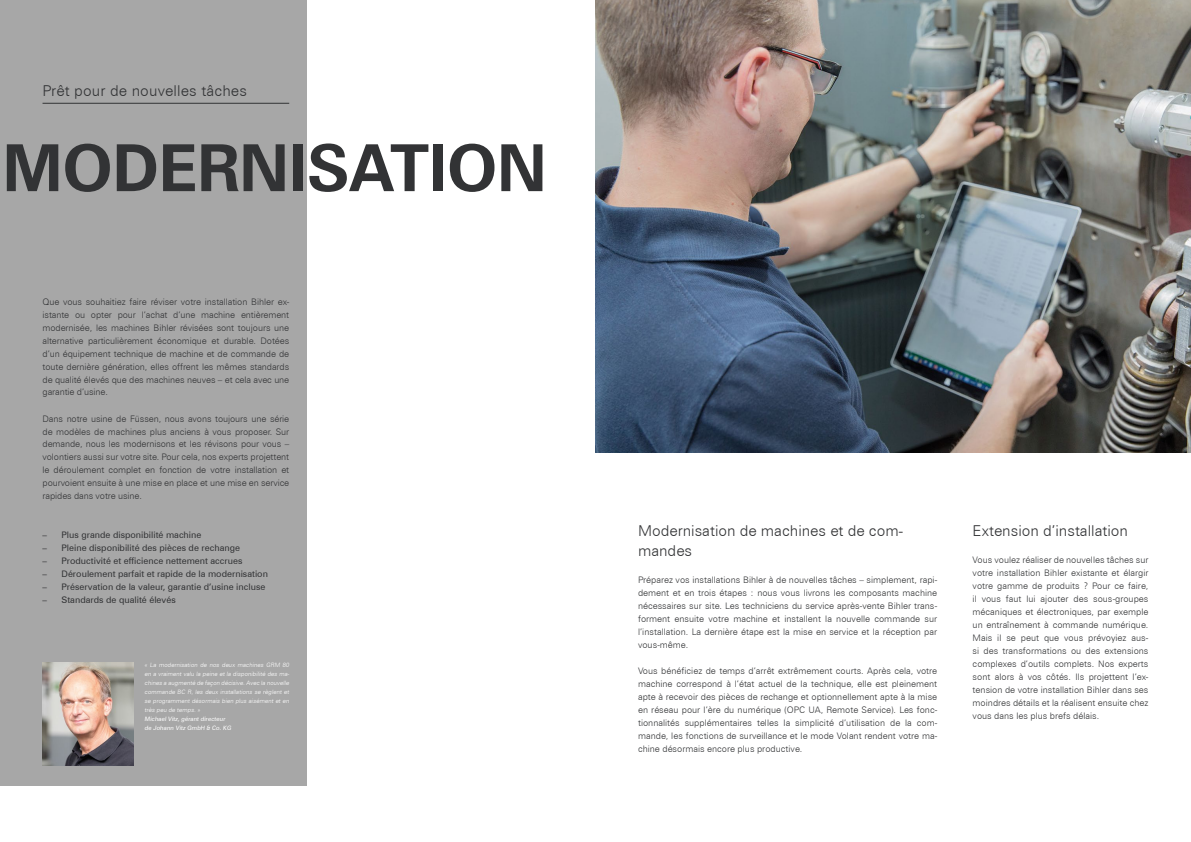
<style>
.page{position:relative;width:1191px;height:842px;background:#fff}
.page>*{position:absolute;margin:0;border:0;box-sizing:border-box;transform-origin:0 0}
.t1{font:700 65px "Zurich BT";letter-spacing:-.01em;color:#323335}
.t2{font:300 15px/20px "Zurich BT";color:#323335}
.t3{font:300 9px/13px "Zurich BT";color:#323335;text-align:justify}
.t4{font:9px "Zurich BT";color:#323335}
.t5{font:300 6px/9px "Zurich BT";color:#fff;text-align:justify}
.t6{font:6px/9px "Zurich BT";color:#fff}
</style>
<div class="page">
<div style="left:0;top:0;width:306px;height:785px;background:#a7a7a7"></div>
<hr style="left:43px;top:103px;width:246px;height:1px;background:#323335">
<img style="left:43px;top:662px;width:90px;height:103px">
<img style="left:595px;top:0;width:596px;height:453px">
<h2 class="t2" style="left:43px;top:81px;width:206px">Prêt pour de nouvelles tâches</h2>
<h1 class="t1" style="left:2px;top:129px;width:546px">MODERNISATION</h1>
<p class="t3" style="left:43px;top:295px;width:248px">Que vous souhaitiez faire réviser votre installation Bihler ex&shy;istante ou opter pour l’achat d’une machine entièrement modernisée, les machines Bihler révisées sont toujours une alternative particulièrement économique et durable. Dotées d’un équipement technique de machine et de commande de toute dernière génération, elles offrent les mêmes standards de qualité élevés que des machines neuves – et cela avec une garantie d’usine.</p>
<p class="t3" style="left:43px;top:412px;width:248px">Dans notre usine de Füssen, nous avons toujours une série de modèles de machines plus anciens à vous proposer. Sur demande, nous les modernisons et les révisons pour vous – volontiers aussi sur votre site. Pour cela, nos experts projettent le déroulement complet en fonction de votre installation et pourvoient ensuite à une mise en place et une mise en service rapides dans votre usine.</p>
<p class="t4" style="left:43px;top:530px;width:160px">– Plus grande disponibilité machine</p>
<p class="t4" style="left:43px;top:543px;width:199px">– Pleine disponibilité des pièces de rechange</p>
<p class="t4" style="left:43px;top:556px;width:202px">– Productivité et efficience nettement accrues</p>
<p class="t4" style="left:43px;top:569px;width:227px">– Déroulement parfait et rapide de la modernisation</p>
<p class="t4" style="left:43px;top:582px;width:224px">– Préservation de la valeur, garantie d’usine incluse</p>
<p class="t4" style="left:43px;top:595px;width:135px">– Standards de qualité élevés</p>
<p class="t5" style="left:145px;top:660px;width:147px">« La modernisation de nos deux machines GRM 80 en a vraiment valu la peine et la disponibilité des ma&shy;chines a augmenté de façon décisive.Avec la nouvelle commande BC R, les deux installations se règlent et se programment désormais bien plus aisément et en très peu de temps. »</p>
<p class="t6" style="left:145px;top:714px;width:89px">Michael Vitz, gérant directeur de Johann Vitz GmbH &amp; Co. KG</p>
<h2 class="t2" style="left:638px;top:520px;width:266px">Modernisation de machines et de com&shy;mandes</h2>
<p class="t3" style="left:638px;top:573px;width:301px">Préparez vos installations Bihler à de nouvelles tâches – simplement, rapi&shy;dement et en trois étapes : nous vous livrons les composants machine nécessaires sur site. Les techniciens du service après-vente Bihler trans&shy;forment ensuite votre machine et installent la nouvelle commande sur l’installation. La dernière étape est la mise en service et la réception par vous-même.</p>
<p class="t3" style="left:638px;top:664px;width:301px">Vous bénéficiez de temps d’arrêt extrêmement courts. Après cela, votre machine correspond à l’état actuel de la technique, elle est pleinement apte à recevoir des pièces de rechange et optionnellement apte à la mise en réseau pour l’ère du numérique (OPC UA, Remote Service). Les fonc&shy;tionnalités supplémentaires telles la simplicité d’utilisation de la com&shy;mande, les fonctions de surveillance et le mode Volant rendent votre ma&shy;chine désormais encore plus productive.</p>
<h2 class="t2" style="left:972px;top:520px;width:157px">Extension d’installation</h2>
<p class="t3" style="left:972px;top:553px;width:177px">Vous voulez réaliser de nouvelles tâches sur votre installation Bihler existante et élargir votre gamme de produits ? Pour ce faire, il vous faut lui ajouter des sous-groupes mécaniques et électroniques, par exemple un entraînement à commande numérique.<br>Mais il se peut que vous prévoyiez aus&shy;si des transformations ou des extensions complexes d’outils complets. Nos experts sont alors à vos côtés. Ils projettent l’ex&shy;tension de votre installation Bihler dans ses moindres détails et la réalisent ensuite chez vous dans les plus brefs délais.</p>
</div>
